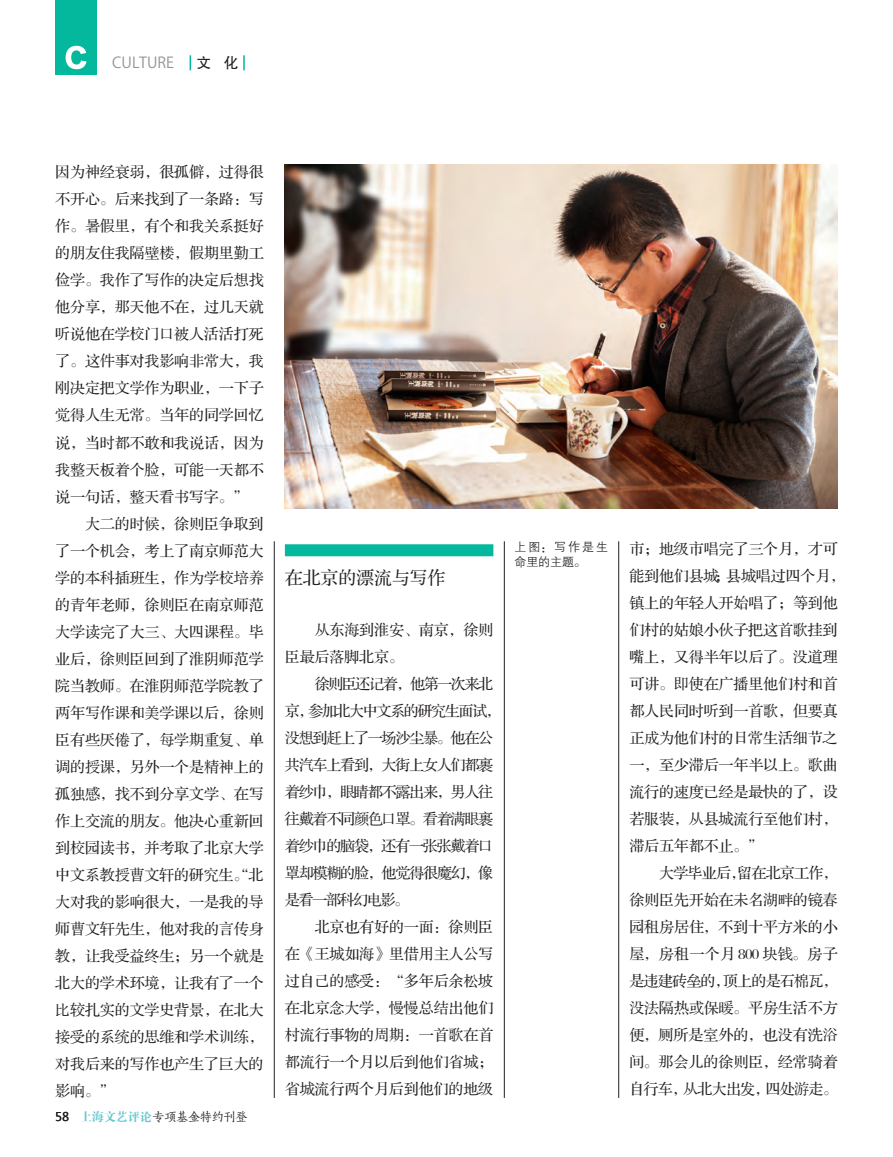
<style>
.page{position:relative;width:893px;height:1157px;background:#fff}
.page>*{position:absolute;margin:0;border:0;box-sizing:border-box;transform-origin:0 0}
.t1{font:18px "FZS3 K GBK1 0";letter-spacing:-.01em;color:#231f20}
.t2{font:15px "FZS3 JW GB1 0";letter-spacing:-.01em;color:#231f20}
.t3{font:15px "FZS3 JW GB1 0";letter-spacing:-.08em;color:#231f20}
.t4{font:15px "FZS3 JW GB1 0";letter-spacing:-.05em;color:#231f20}
.t5{font:15px "FZS3 JW GB1 0";letter-spacing:-.09em;color:#231f20}
.t6{font:15px "FZS3 JW GB1 0";letter-spacing:.02em;color:#231f20}
.t7{font:15px "Koz Go Pro";color:#939598}
.t8{font:15px "FZHTJW GB1 0";color:#231f20}
.t9{font:12.15px "FZSKBXKJW GB1 0";letter-spacing:-.025em;color:#231f20}
.t10{font:12px/15px "FZZDXJW GB1 0";letter-spacing:.075em;color:#231f20}
.s1{font-family:"Microsoft Ya Hei";font-size:12px}
.s2{font-family:"FZDBSJW GB1 0";color:#63c8cf}
</style>
<div class="page">
<svg style="left:190px;top:55px;width:1px;height:15px"></svg>
<svg style="left:243px;top:55px;width:2px;height:15px"></svg>
<div style="left:55px;top:0;width:42px;height:74px;background:#03b89d"></div>
<svg style="left:66px;top:46px;width:21px;height:23px"></svg>
<hr style="left:618px;top:541px;width:1px;height:556px;background:#231f20">
<hr style="left:504px;top:541px;width:1px;height:556px;background:#231f20">
<hr style="left:274px;top:541px;width:1px;height:556px;background:#231f20">
<div style="left:285px;top:544px;width:208px;height:12px;background:#03b89d"></div>
<img style="left:285px;top:165px;width:553px;height:344px">
<p class="t7" style="left:112px;top:53px;width:63px">CULTURE</p>
<p class="t8" style="left:196px;top:55px;width:44px">文 化</p>
<p class="t2" style="left:55px;top:164px;width:210px">因为神经衰弱，很孤僻，过得很</p>
<p class="t2" style="left:55px;top:191px;width:210px">不开心。后来找到了一条路：写</p>
<p class="t2" style="left:55px;top:218px;width:210px">作。暑假里，有个和我关系挺好</p>
<p class="t2" style="left:55px;top:245px;width:210px">的朋友住我隔壁楼，假期里勤工</p>
<p class="t2" style="left:55px;top:272px;width:210px">俭学。我作了写作的决定后想找</p>
<p class="t2" style="left:55px;top:299px;width:210px">他分享，那天他不在，过几天就</p>
<p class="t2" style="left:55px;top:326px;width:210px">听说他在学校门口被人活活打死</p>
<p class="t2" style="left:55px;top:353px;width:210px">了。这件事对我影响非常大，我</p>
<p class="t2" style="left:55px;top:380px;width:210px">刚决定把文学作为职业，一下子</p>
<p class="t2" style="left:55px;top:407px;width:210px">觉得人生无常。当年的同学回忆</p>
<p class="t2" style="left:55px;top:434px;width:210px">说，当时都不敢和我说话，因为</p>
<p class="t2" style="left:55px;top:461px;width:210px">我整天板着个脸，可能一天都不</p>
<p class="t2" style="left:55px;top:488px;width:195px">说一句话，整天看书写字。”</p>
<p class="t2" style="left:85px;top:515px;width:180px">大二的时候，徐则臣争取到</p>
<p class="t2" style="left:55px;top:542px;width:210px">了一个机会，考上了南京师范大</p>
<p class="t2" style="left:55px;top:569px;width:210px">学的本科插班生，作为学校培养</p>
<p class="t2" style="left:55px;top:596px;width:210px">的青年老师，徐则臣在南京师范</p>
<p class="t2" style="left:55px;top:623px;width:210px">大学读完了大三、大四课程。毕</p>
<p class="t2" style="left:55px;top:650px;width:210px">业后，徐则臣回到了淮阴师范学</p>
<p class="t2" style="left:55px;top:677px;width:210px">院当教师。在淮阴师范学院教了</p>
<p class="t2" style="left:55px;top:704px;width:210px">两年写作课和美学课以后，徐则</p>
<p class="t2" style="left:55px;top:731px;width:210px">臣有些厌倦了，每学期重复、单</p>
<p class="t2" style="left:55px;top:758px;width:210px">调的授课，另外一个是精神上的</p>
<p class="t2" style="left:55px;top:785px;width:210px">孤独感，找不到分享文学、在写</p>
<p class="t2" style="left:55px;top:812px;width:210px">作上交流的朋友。他决心重新回</p>
<p class="t2" style="left:55px;top:839px;width:210px">到校园读书，并考取了北京大学</p>
<p class="t2" style="left:55px;top:866px;width:210px">中文系教授曹文轩的研究生。“北</p>
<p class="t2" style="left:55px;top:893px;width:210px">大对我的影响很大，一是我的导</p>
<p class="t2" style="left:55px;top:920px;width:210px">师曹文轩先生，他对我的言传身</p>
<p class="t2" style="left:55px;top:947px;width:210px">教，让我受益终生；另一个就是</p>
<p class="t2" style="left:55px;top:974px;width:210px">北大的学术环境，让我有了一个</p>
<p class="t2" style="left:55px;top:1001px;width:210px">比较扎实的文学史背景，在北大</p>
<p class="t2" style="left:55px;top:1028px;width:210px">接受的系统的思维和学术训练，</p>
<p class="t2" style="left:55px;top:1055px;width:210px">对我后来的写作也产生了巨大的</p>
<p class="t2" style="left:55px;top:1082px;width:61px">影响。”</p>
<p class="t9" style="left:55px;top:1110px;width:194px"><span class="s1">58</span> <span class="s2">上海文艺评论</span>专项基金特约刊登</p>
<p class="t1" style="left:285px;top:568px;width:162px">在北京的漂流与写作</p>
<p class="t2" style="left:315px;top:622px;width:180px">从东海到淮安、南京，徐则</p>
<p class="t2" style="left:285px;top:649px;width:120px">臣最后落脚北京。</p>
<p class="t5" style="left:315px;top:676px;width:180px">徐则臣还记着，他第一次来北</p>
<p class="t5" style="left:285px;top:703px;width:217px">京，参加北大中文系的研究生面试，</p>
<p class="t3" style="left:285px;top:730px;width:210px">没想到赶上了一场沙尘暴。他在公</p>
<p class="t3" style="left:285px;top:757px;width:210px">共汽车上看到，大街上女人们都裹</p>
<p class="t3" style="left:285px;top:784px;width:210px">着纱巾，眼睛都不露出来，男人往</p>
<p class="t3" style="left:285px;top:811px;width:210px">往戴着不同颜色口罩。看着满眼裹</p>
<p class="t3" style="left:285px;top:838px;width:210px">着纱巾的脑袋，还有一张张戴着口</p>
<p class="t3" style="left:285px;top:865px;width:210px">罩却模糊的脸，他觉得很魔幻，像</p>
<p class="t5" style="left:285px;top:892px;width:126px">是看一部科幻电影。</p>
<p class="t2" style="left:315px;top:919px;width:180px">北京也有好的一面：徐则臣</p>
<p class="t2" style="left:285px;top:946px;width:210px">在《王城如海》里借用主人公写</p>
<p class="t2" style="left:285px;top:973px;width:210px">过自己的感受：“多年后余松坡</p>
<p class="t2" style="left:285px;top:1000px;width:210px">在北京念大学，慢慢总结出他们</p>
<p class="t2" style="left:285px;top:1027px;width:210px">村流行事物的周期：一首歌在首</p>
<p class="t2" style="left:285px;top:1054px;width:210px">都流行一个月以后到他们省城；</p>
<p class="t2" style="left:285px;top:1081px;width:210px">省城流行两个月后到他们的地级</p>
<p class="t10" style="left:514px;top:540px;width:95px">上图：写作是生命里的主题。</p>
<p class="t2" style="left:629px;top:541px;width:210px">市；地级市唱完了三个月，才可</p>
<p class="t2" style="left:629px;top:568px;width:217px">能到他们县城；县城唱过四个月，</p>
<p class="t2" style="left:629px;top:595px;width:210px">镇上的年轻人开始唱了；等到他</p>
<p class="t2" style="left:629px;top:622px;width:210px">们村的姑娘小伙子把这首歌挂到</p>
<p class="t2" style="left:629px;top:649px;width:210px">嘴上，又得半年以后了。没道理</p>
<p class="t2" style="left:629px;top:676px;width:210px">可讲。即使在广播里他们村和首</p>
<p class="t2" style="left:629px;top:703px;width:210px">都人民同时听到一首歌，但要真</p>
<p class="t2" style="left:629px;top:730px;width:210px">正成为他们村的日常生活细节之</p>
<p class="t2" style="left:629px;top:757px;width:210px">一，至少滞后一年半以上。歌曲</p>
<p class="t2" style="left:629px;top:784px;width:210px">流行的速度已经是最快的了，设</p>
<p class="t2" style="left:629px;top:811px;width:210px">若服装，从县城流行至他们村，</p>
<p class="t2" style="left:629px;top:838px;width:135px">滞后五年都不止。”</p>
<p class="t4" style="left:659px;top:865px;width:180px">大学毕业后，留在北京工作，</p>
<p class="t2" style="left:629px;top:892px;width:210px">徐则臣先开始在未名湖畔的镜春</p>
<p class="t2" style="left:629px;top:919px;width:210px">园租房居住，不到十平方米的小</p>
<p class="t6" style="left:629px;top:946px;width:210px">屋，房租一个月 800 块钱。房子</p>
<p class="t4" style="left:629px;top:973px;width:210px">是违建砖垒的，顶上的是石棉瓦，</p>
<p class="t2" style="left:629px;top:1000px;width:210px">没法隔热或保暖。平房生活不方</p>
<p class="t2" style="left:629px;top:1027px;width:210px">便，厕所是室外的，也没有洗浴</p>
<p class="t2" style="left:629px;top:1054px;width:210px">间。那会儿的徐则臣，经常骑着</p>
<p class="t4" style="left:629px;top:1081px;width:210px">自行车，从北大出发，四处游走。</p>
</div>
